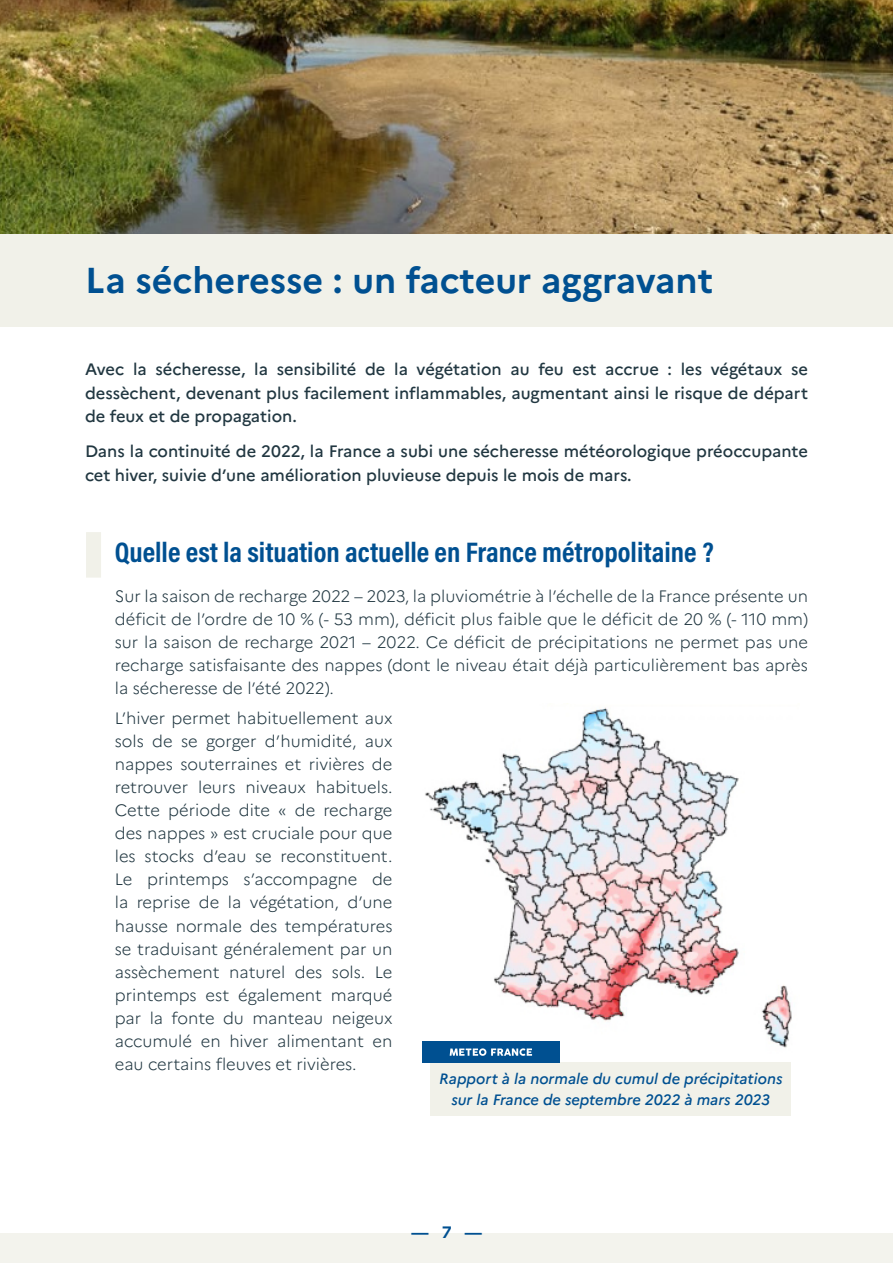
<style>
.page{position:relative;width:893px;height:1263px;background:#fff}
.page>*{position:absolute;margin:0;border:0;box-sizing:border-box;transform-origin:0 0}
.t1{font:700 36px "Marianne";color:#005091}
.t2{font:700 28.5px "Acumin Pro Cond";color:#005091}
.t3{font:300 16.5px/23.1px "Marianne";color:#213741;text-align:justify}
.t4{font:500 16.5px/23.1px "Marianne";color:#213741;text-align:justify}
.t5{font:700 16.5px "Marianne";color:#005091}
.t6{font:italic 500 15px/21px "Marianne";color:#005091;text-align:center}
</style>
<div class="page">
<div style="left:0;top:1233px;width:893px;height:30px;background:#f1f1e9"></div>
<div style="left:0;top:210px;width:893px;height:117px;background:#f1f1e9"></div>
<div style="left:86px;top:532px;width:15px;height:46px;background:#f1f1e9"></div>
<img style="left:0;top:0;width:893px;height:234px">
<div style="left:431px;top:1062px;width:360px;height:53px;background:#f1f1e9"></div>
<img style="left:425px;top:707px;width:367px;height:341px">
<div style="left:422px;top:1041px;width:138px;height:21px;background:#005091"></div>
<svg style="left:450px;top:1048px;width:82px;height:8px"></svg>
<h1 class="t1" style="left:85px;top:258px;width:630px">La sécheresse : un facteur aggravant</h1>
<p class="t4" style="left:85px;top:358px;width:724px">Avec la sécheresse, la sensibilité de la végétation au feu est accrue : les végétaux se dessèchent, devenant plus facilement inflammables, augmentant ainsi le risque de départ de feux et de propagation.</p>
<p class="t4" style="left:85px;top:440px;width:724px">Dans la continuité de 2022, la France a subi une sécheresse météorologique préoccupante cet hiver, suivie d’une amélioration pluvieuse depuis le mois de mars.</p>
<h2 class="t2" style="left:115px;top:533px;width:600px">Quelle est la situation actuelle en France métropolitaine ?</h2>
<p class="t3" style="left:115px;top:584px;width:695px">Sur la saison de recharge 2022 – 2023, la pluviométrie à l’échelle de la France présente un déficit de l’ordre de 10 % (- 53 mm), déficit plus faible que le déficit de 20 % (- 110 mm) sur la saison de recharge 2021 – 2022. Ce déficit de précipitations ne permet pas une recharge satisfaisante des nappes (dont le niveau était déjà particulièrement bas après la sécheresse de l’été 2022).</p>
<p class="t3" style="left:115px;top:706px;width:279px">L’hiver permet habituellement aux sols de se gorger d’humidité, aux nappes souterraines et rivières de retrouver leurs niveaux habituels.<br>Cette période dite « de recharge des nappes » est cruciale pour que les stocks d’eau se reconstituent.<br>Le printemps s’accompagne de la reprise de la végétation, d’une hausse normale des températures se traduisant généralement par un assèchement naturel des sols. Le printemps est également marqué par la fonte du manteau neigeux accumulé en hiver alimentant en eau certains fleuves et rivières.</p>
<p class="t6" style="left:439px;top:1068px;width:345px">Rapport à la normale du cumul de précipitations sur la France de septembre 2022 à mars 2023</p>
<p class="t5" style="left:411px;top:1222px;width:73px">— 7 —</p>
</div>
